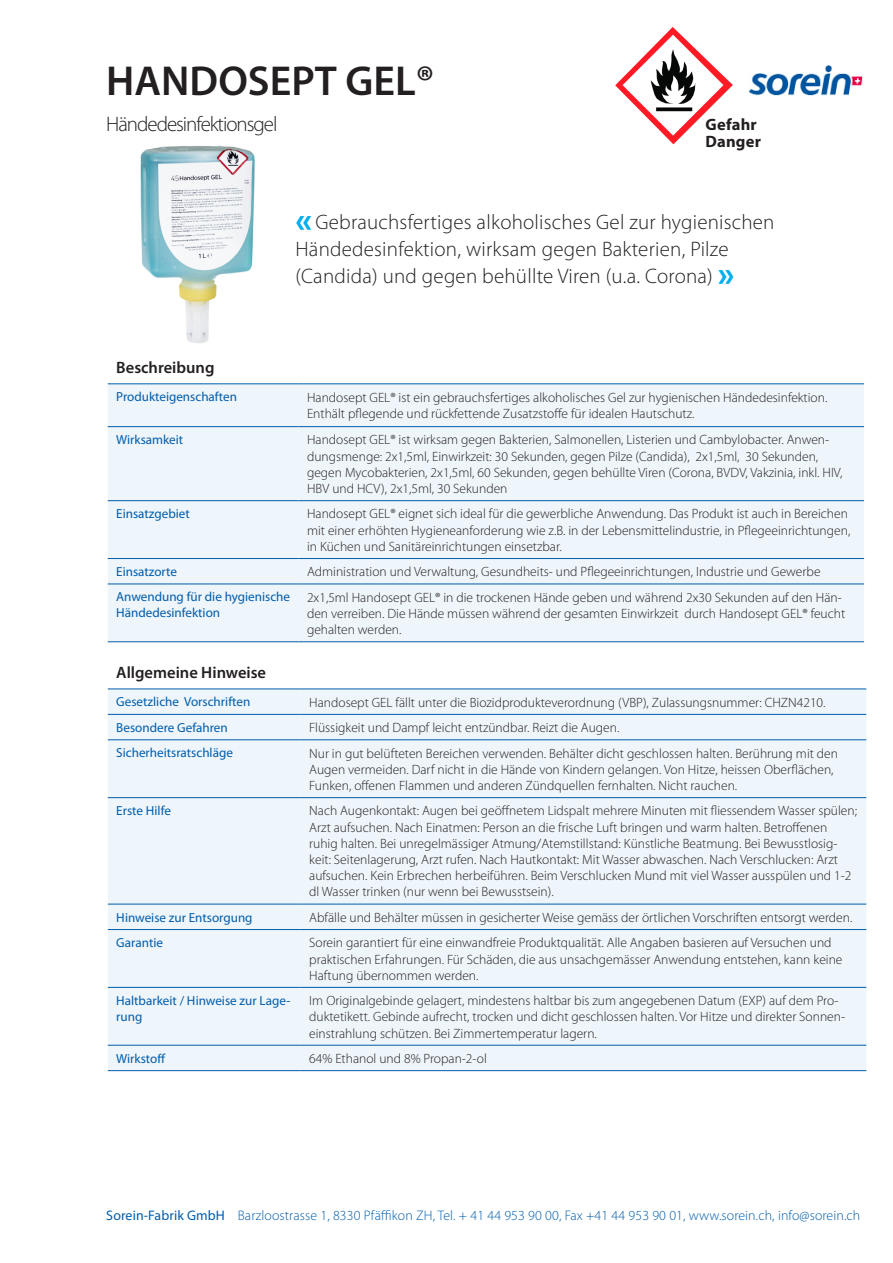
<style>
.page{position:relative;width:893px;height:1263px;background:#fff}
.page>*{position:absolute;margin:0;border:0;box-sizing:border-box;transform-origin:0 0}
._01_Titel_28_sb{font:600 42px "Myriad Pro";color:#231f20}
._05_Quote_14_light{font:300 21px/27px "Myriad Pro";letter-spacing:.01em;color:#231f20}
._05_Quote_14_light-2{font:300 21px "Myriad Pro";letter-spacing:-.05em;color:#231f20}
._03_Titel_Tab_11_sb{font:600 16.5px "Myriad Pro";color:#231f20}
._05_Quote_14_light-3{font:700 16.5px "Myriad Pro";letter-spacing:.01em;color:#231f20}
.t1{font:300 13.8px "Myriad Pro";letter-spacing:.01em;color:#015dab}
._04_Tabelle_9_light{font:300 13.5px/16.2px "Myriad Pro";color:#231f20}
._04_Tabelle_9_sb{font:13.2px/15.8px "Myriad Pro";color:#015dab}
.s1{font-weight:700;font-size:36px;color:#00aeef}
.s2{font-weight:400}
</style>
<div class="page">
<img style="left:749px;top:66px;width:113px;height:29px">
<div style="left:108px;top:690px;width:758px;height:380px;background:#eef5fb"></div>
<hr style="left:108px;top:689px;width:193px;height:1px;background:#015dab">
<hr style="left:301px;top:689px;width:565px;height:1px;background:#015dab">
<hr style="left:108px;top:714px;width:193px;height:1px;background:#015dab">
<hr style="left:301px;top:714px;width:565px;height:1px;background:#015dab">
<hr style="left:108px;top:739px;width:193px;height:1px;background:#015dab">
<hr style="left:301px;top:739px;width:565px;height:1px;background:#015dab">
<hr style="left:108px;top:797px;width:193px;height:1px;background:#015dab">
<hr style="left:301px;top:797px;width:565px;height:1px;background:#015dab">
<hr style="left:108px;top:904px;width:193px;height:1px;background:#015dab">
<hr style="left:301px;top:904px;width:565px;height:1px;background:#015dab">
<hr style="left:108px;top:929px;width:193px;height:1px;background:#015dab">
<hr style="left:301px;top:929px;width:565px;height:1px;background:#015dab">
<hr style="left:108px;top:987px;width:193px;height:1px;background:#015dab">
<hr style="left:301px;top:987px;width:565px;height:1px;background:#015dab">
<hr style="left:108px;top:1045px;width:193px;height:1px;background:#015dab">
<hr style="left:301px;top:1045px;width:565px;height:1px;background:#015dab">
<hr style="left:108px;top:1070px;width:193px;height:1px;background:#015dab">
<hr style="left:301px;top:1070px;width:565px;height:1px;background:#015dab">
<img style="left:140px;top:145px;width:115px;height:198px">
<div style="left:108px;top:385px;width:756px;height:256px;background:#eef5fb"></div>
<hr style="left:108px;top:384px;width:190px;height:1px;background:#015dab">
<hr style="left:298px;top:384px;width:566px;height:1px;background:#015dab">
<hr style="left:108px;top:426px;width:190px;height:1px;background:#015dab">
<hr style="left:298px;top:426px;width:566px;height:1px;background:#015dab">
<hr style="left:108px;top:500px;width:190px;height:1px;background:#015dab">
<hr style="left:298px;top:500px;width:566px;height:1px;background:#015dab">
<hr style="left:108px;top:558px;width:190px;height:1px;background:#015dab">
<hr style="left:298px;top:558px;width:566px;height:1px;background:#015dab">
<hr style="left:108px;top:584px;width:190px;height:1px;background:#015dab">
<hr style="left:298px;top:584px;width:566px;height:1px;background:#015dab">
<hr style="left:108px;top:641px;width:190px;height:1px;background:#015dab">
<hr style="left:298px;top:641px;width:566px;height:1px;background:#015dab">
<img style="left:615px;top:27px;width:118px;height:117px">
<p class="_01_Titel_28_sb" style="left:106px;top:54px;width:330px">HANDOSEPT GEL®</p>
<p class="_05_Quote_14_light-2" style="left:106px;top:111px;width:173px">Händedesinfektionsgel</p>
<p class="_05_Quote_14_light-3" style="left:706px;top:114px;width:53px">Gefahr</p>
<p class="_05_Quote_14_light-3" style="left:706px;top:130px;width:57px">Danger</p>
<p class="_05_Quote_14_light" style="left:296px;top:208px;width:480px"><span class="s1">«</span>Gebrauchsfertiges alkoholisches Gel zur hygienischen<br>Händedesinfektion, wirksam gegen Bakterien, Pilze (Candida) und gegen behüllte Viren (u.a. Corona) <span class="s1">»</span></p>
<p class="_03_Titel_Tab_11_sb" style="left:116px;top:357px;width:100px">Beschreibung</p>
<p class="_04_Tabelle_9_sb" style="left:116px;top:389px;width:122px">Produkteigenschaften</p>
<p class="_04_Tabelle_9_light" style="left:307px;top:389px;width:522px">Handosept GEL® ist ein gebrauchsfertiges alkoholisches Gel zur hygienischen Händedesinfektion.<br>Enthält pflegende und rückfettende Zusatzstoffe für idealen Hautschutz.</p>
<p class="_04_Tabelle_9_sb" style="left:116px;top:432px;width:69px">Wirksamkeit</p>
<p class="_04_Tabelle_9_light" style="left:307px;top:432px;width:537px">Handosept GEL® ist wirksam gegen Bakterien, Salmonellen, Listerien und Cambylobacter. Anwen&shy;dungsmenge: 2x1,5ml, Einwirkzeit: 30 Sekunden, gegen Pilze (Candida), 2x1,5ml, 30 Sekunden, gegen Mycobakterien, 2x1,5ml, 60 Sekunden, gegen behüllte Viren (Corona, BVDV, Vakzinia, inkl. HIV, HBV und HCV), 2x1,5ml, 30 Sekunden</p>
<p class="_04_Tabelle_9_sb" style="left:116px;top:506px;width:75px">Einsatzgebiet</p>
<p class="_04_Tabelle_9_light" style="left:307px;top:506px;width:545px">Handosept GEL® eignet sich ideal für die gewerbliche Anwendung. Das Produkt ist auch in Bereichen mit einer erhöhten Hygieneanforderung wie z.B. in der Lebensmittelindustrie, in Pflegeeinrichtungen, in Küchen und Sanitäreinrichtungen einsetzbar.</p>
<p class="_04_Tabelle_9_sb" style="left:116px;top:563px;width:62px">Einsatzorte</p>
<p class="_04_Tabelle_9_light" style="left:307px;top:564px;width:515px">Administration und Verwaltung, Gesundheits- und Pflegeeinrichtungen, Industrie und Gewerbe</p>
<p class="_04_Tabelle_9_sb" style="left:116px;top:589px;width:175px">Anwendung für die hygienische<br>Händedesinfektion</p>
<p class="_04_Tabelle_9_light" style="left:307px;top:589px;width:540px">2x1,5ml Handosept GEL® in die trockenen Hände geben und während 2x30 Sekunden auf den Hän&shy;den verreiben. Die Hände müssen während der gesamten Einwirkzeit durch Handosept GEL® feucht gehalten werden.</p>
<p class="_03_Titel_Tab_11_sb" style="left:116px;top:662px;width:151px">Allgemeine Hinweise</p>
<p class="_04_Tabelle_9_sb" style="left:116px;top:694px;width:136px">Gesetzliche Vorschriften</p>
<p class="_04_Tabelle_9_light" style="left:309px;top:694px;width:518px">Handosept GEL fällt unter die Biozidprodukteverordnung (VBP), Zulassungsnummer: CHZN4210.</p>
<p class="_04_Tabelle_9_sb" style="left:116px;top:719px;width:113px">Besondere Gefahren</p>
<p class="_04_Tabelle_9_light" style="left:309px;top:719px;width:312px">Flüssigkeit und Dampf leicht entzündbar. Reizt die Augen.</p>
<p class="_04_Tabelle_9_sb" style="left:116px;top:745px;width:118px">Sicherheitsratschläge</p>
<p class="_04_Tabelle_9_light" style="left:309px;top:745px;width:530px">Nur in gut belüfteten Bereichen verwenden. Behälter dicht geschlossen halten. Berührung mit den<br>Augen vermeiden. Darf nicht in die Hände von Kindern gelangen. Von Hitze, heissen Oberflächen,<br>Funken, offenen Flammen und anderen Zündquellen fernhalten. Nicht rauchen.</p>
<p class="_04_Tabelle_9_sb" style="left:116px;top:803px;width:56px">Erste Hilfe</p>
<p class="_04_Tabelle_9_light" style="left:309px;top:803px;width:549px">Nach Augenkontakt: Augen bei geöffnetem Lidspalt mehrere Minuten mit fliessendem Wasser spülen; Arzt aufsuchen. Nach Einatmen: Person an die frische Luft bringen und warm halten. Betroffenen ruhig halten. Bei unregelmässiger Atmung/Atemstillstand: Künstliche Beatmung. Bei Bewusstlosig&shy;keit: Seitenlagerung, Arzt rufen. Nach Hautkontakt: Mit Wasser abwaschen. Nach Verschlucken: Arzt aufsuchen. Kein Erbrechen herbeiführen. Beim Verschlucken Mund mit viel Wasser ausspülen und 1-2 dl Wasser trinken (nur wenn bei Bewusstsein).</p>
<p class="_04_Tabelle_9_sb" style="left:116px;top:909px;width:138px">Hinweise zur Entsorgung</p>
<p class="_04_Tabelle_9_light" style="left:309px;top:909px;width:545px">Abfälle und Behälter müssen in gesicherter Weise gemäss der örtlichen Vorschriften entsorgt werden.</p>
<p class="_04_Tabelle_9_sb" style="left:116px;top:934px;width:48px">Garantie</p>
<p class="_04_Tabelle_9_light" style="left:309px;top:934px;width:535px">Sorein garantiert für eine einwandfreie Produktqualität. Alle Angaben basieren auf Versuchen und praktischen Erfahrungen. Für Schäden, die aus unsachgemässer Anwendung entstehen, kann keine<br>Haftung übernommen werden.</p>
<p class="_04_Tabelle_9_sb" style="left:116px;top:992px;width:176px">Haltbarkeit / Hinweise zur Lage&shy;rung</p>
<p class="_04_Tabelle_9_light" style="left:309px;top:992px;width:537px">Im Originalgebinde gelagert, mindestens haltbar bis zum angegebenen Datum (EXP) auf dem Pro&shy;duktetikett. Gebinde aufrecht, trocken und dicht geschlossen halten. Vor Hitze und direkter Sonnen&shy;einstrahlung schützen. Bei Zimmertemperatur lagern.</p>
<p class="_04_Tabelle_9_sb" style="left:116px;top:1050px;width:51px">Wirkstoff</p>
<p class="_04_Tabelle_9_light" style="left:309px;top:1050px;width:179px">64% Ethanol und 8% Propan-2-ol</p>
<p class="t1" style="left:106px;top:1207px;width:755px"><span class="s2">Sorein-Fabrik GmbH</span> Barzloostrasse 1, 8330 Pfäffikon ZH, Tel. + 41 44 953 90 00, Fax +41 44 953 90 01, www.sorein.ch, info@sorein.ch</p>
</div>
